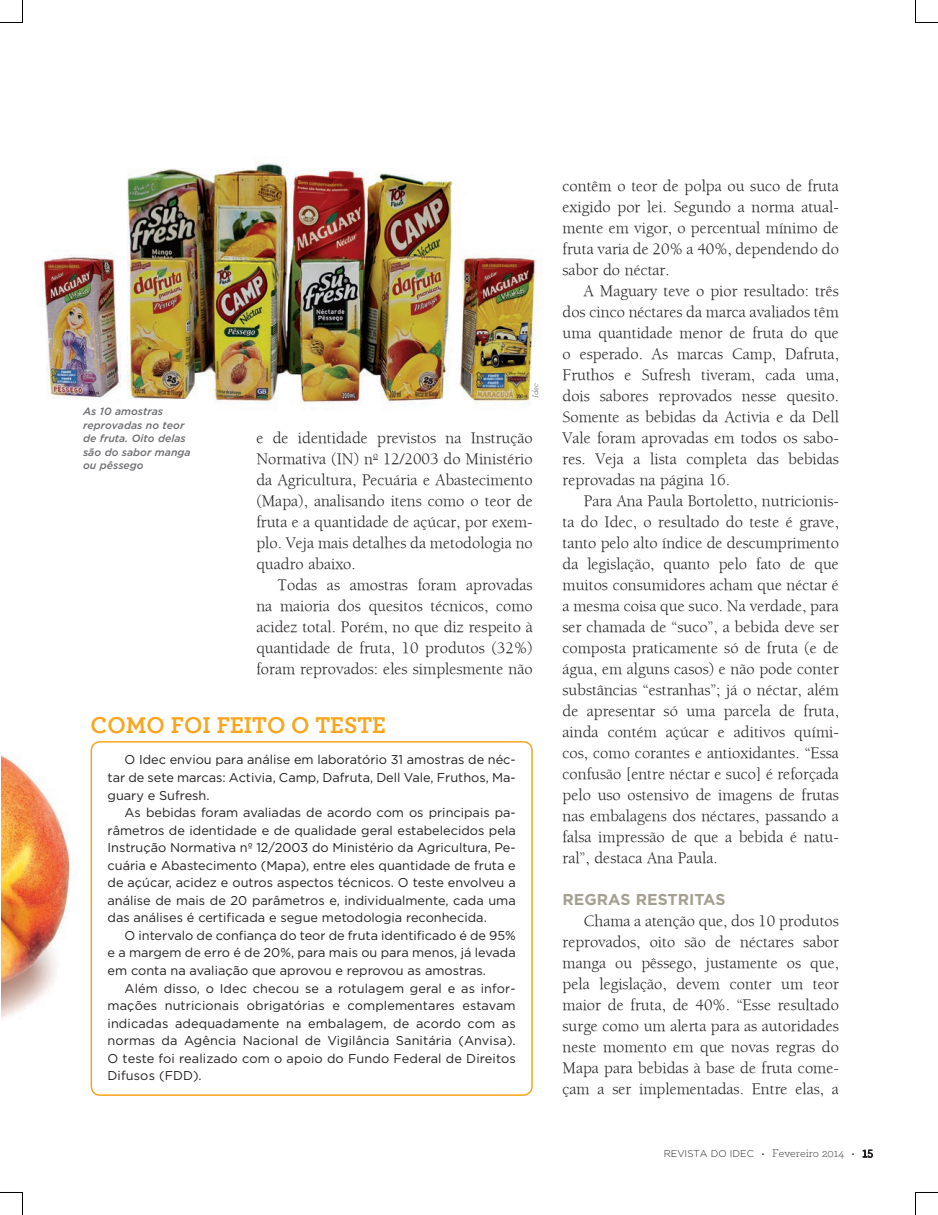
<style>
.page{position:relative;width:938px;height:1215px;background:#fff}
.page>*{position:absolute;margin:0;border:0;box-sizing:border-box;transform-origin:0 0}
.box_modelo6_-_título{font:700 24px "Archer";color:#f9a51b}
.texto_corrido{font:16.5px/21px "Berkeley";color:#231f20;text-align:justify}
.texto_corrido-2{font:700 15.75px "Gotham";color:#a4a192}
.gráfico_-_resultado{font:12.75px/17.5px "Gotham";color:#231f20;text-align:justify}
.rodapé_-_direita{font:300 12px "Archer";color:#231f20}
.t1{font:italic 500 10.5px/13.5px "Gotham";color:#6c6d70}
.foto_-_crédito{font:italic 8.25px "Archer";color:#6c6d70}
.s1{font-family:"Gotham";font-size:9.75px}
.s2{font-size:10.5px}
.s3{font-size:14.1px}
</style>
<div class="page">
<img style="left:1px;top:754px;width:71px;height:265px">
<img style="left:41px;top:162px;width:496px;height:246px">
<div style="left:91px;top:741px;width:442px;height:354px;border:2px solid #f9a51b;border-radius:9px"></div>
<svg style="left:863px;top:1149px;width:10px;height:8px"></svg>
<svg style="left:0;top:0;width:23px;height:23px"></svg>
<svg style="left:0;top:1192px;width:23px;height:22px"></svg>
<svg style="left:915px;top:0;width:23px;height:23px"></svg>
<svg style="left:915px;top:1192px;width:23px;height:22px"></svg>
<p class="t1" style="left:83px;top:404px;width:109px">As 10 amostras reprovadas no teor de fruta. Oito delas são do sabor manga ou pêssego</p>
<p class="foto_-_crédito" style="left:529px;top:398px;width:17px;rotate:-90deg">Idec</p>
<p class="texto_corrido" style="left:256px;top:427px;width:278px">e de identidade previstos na Instrução Normativa (IN) n<sup>o</sup> 12/2003 do Ministério da Agricultura, Pecuária e Abastecimento (Mapa), analisando itens como o teor de fruta e a quantidade de açúcar, por exem&shy;plo. Veja mais detalhes da metodologia no quadro abaixo.</p>
<p class="texto_corrido" style="left:256px;top:574px;width:278px;text-indent:21px">Todas as amostras foram aprovadas na maioria dos quesitos técnicos, como acidez total. Porém, no que diz respeito à quantidade de fruta, 10 produtos (32%) foram reprovados: eles simplesmente não</p>
<p class="box_modelo6_-_título" style="left:91px;top:706px;width:297px">COMO FOI FEITO O TESTE</p>
<p class="gráfico_-_resultado" style="left:108px;top:750px;width:410px;text-indent:17px">O Idec enviou para análise em laboratório 31 amostras de néc&shy;tar de sete marcas: Activia, Camp, Dafruta, Dell Vale, Fruthos, Ma&shy;guary e Sufresh.</p>
<p class="gráfico_-_resultado" style="left:108px;top:803px;width:410px;text-indent:17px">As bebidas foram avaliadas de acordo com os principais pa&shy;râmetros de identidade e de qualidade geral estabelecidos pela Instrução Normativa nº 12/2003 do Ministério da Agricultura, Pe&shy;cuária e Abastecimento (Mapa), entre eles quantidade de fruta e de açúcar, acidez e outros aspectos técnicos. O teste envolveu a análise de mais de 20 parâmetros e, individualmente, cada uma das análises é certificada e segue metodologia reconhecida.</p>
<p class="gráfico_-_resultado" style="left:108px;top:926px;width:410px;text-indent:17px">O intervalo de confiança do teor de fruta identificado é de 95% e a margem de erro é de 20%, para mais ou para menos, já levada em conta na avaliação que aprovou e reprovou as amostras.</p>
<p class="gráfico_-_resultado" style="left:108px;top:979px;width:410px;text-indent:17px">Além disso, o Idec checou se a rotulagem geral e as infor&shy;mações nutricionais obrigatórias e complementares estavam indicadas adequadamente na embalagem, de acordo com as normas da Agência Nacional de Vigilância Sanitária (Anvisa).<br>O teste foi realizado com o apoio do Fundo Federal de Direitos Difusos (FDD).</p>
<p class="texto_corrido" style="left:562px;top:175px;width:278px">contêm o teor de polpa ou suco de fruta exigido por lei. Segundo a norma atual&shy;mente em vigor, o percentual mínimo de fruta varia de 20% a 40%, dependendo do sabor do néctar.</p>
<p class="texto_corrido" style="left:562px;top:280px;width:278px;text-indent:21px">A Maguary teve o pior resultado: três dos cinco néctares da marca avaliados têm uma quantidade menor de fruta do que o esperado. As marcas Camp, Dafruta, Fruthos e Sufresh tiveram, cada uma, dois sabores reprovados nesse quesito.<br>Somente as bebidas da Activia e da Dell Vale foram aprovadas em todos os sabo&shy;res. Veja a lista completa das bebidas reprovadas na página 16.</p>
<p class="texto_corrido" style="left:562px;top:490px;width:278px;text-indent:21px">Para Ana Paula Bortoletto, nutricionis&shy;ta do Idec, o resultado do teste é grave, tanto pelo alto índice de descumprimento da legislação, quanto pelo fato de que muitos consumidores acham que néctar é a mesma coisa que suco. Na verdade, para ser chamada de “suco”, a bebida deve ser composta praticamente só de fruta (e de água, em alguns casos) e não pode conter substâncias “estranhas”; já o néctar, além de apresentar só uma parcela de fruta, ainda contém açúcar e aditivos quími&shy;cos, como corantes e antioxidantes. “Essa confusão [entre néctar e suco] é reforçada pelo uso ostensivo de imagens de frutas nas embalagens dos néctares, passando a falsa impressão de que a bebida é natu&shy;ral”, destaca Ana Paula.</p>
<p class="texto_corrido-2" style="left:562px;top:890px;width:165px">REGRAS RESTRITAS</p>
<p class="texto_corrido" style="left:563px;top:910px;width:278px;text-indent:21px">Chama a atenção que, dos 10 produtos reprovados, oito são de néctares sabor manga ou pêssego, justamente os que, pela legislação, devem conter um teor maior de fruta, de 40%. “Esse resultado surge como um alerta para as autoridades neste momento em que novas regras do Mapa para bebidas à base de fruta come&shy;çam a ser implementadas. Entre elas, a</p>
<p class="rodapé_-_direita" style="left:664px;top:1145px;width:211px"><span class="s1">REVISTA DO IDEC</span> <span class="s2">•</span> Fevereiro 2014 <span class="s2">•</span> <span class="s3">1</span>5</p>
</div>
